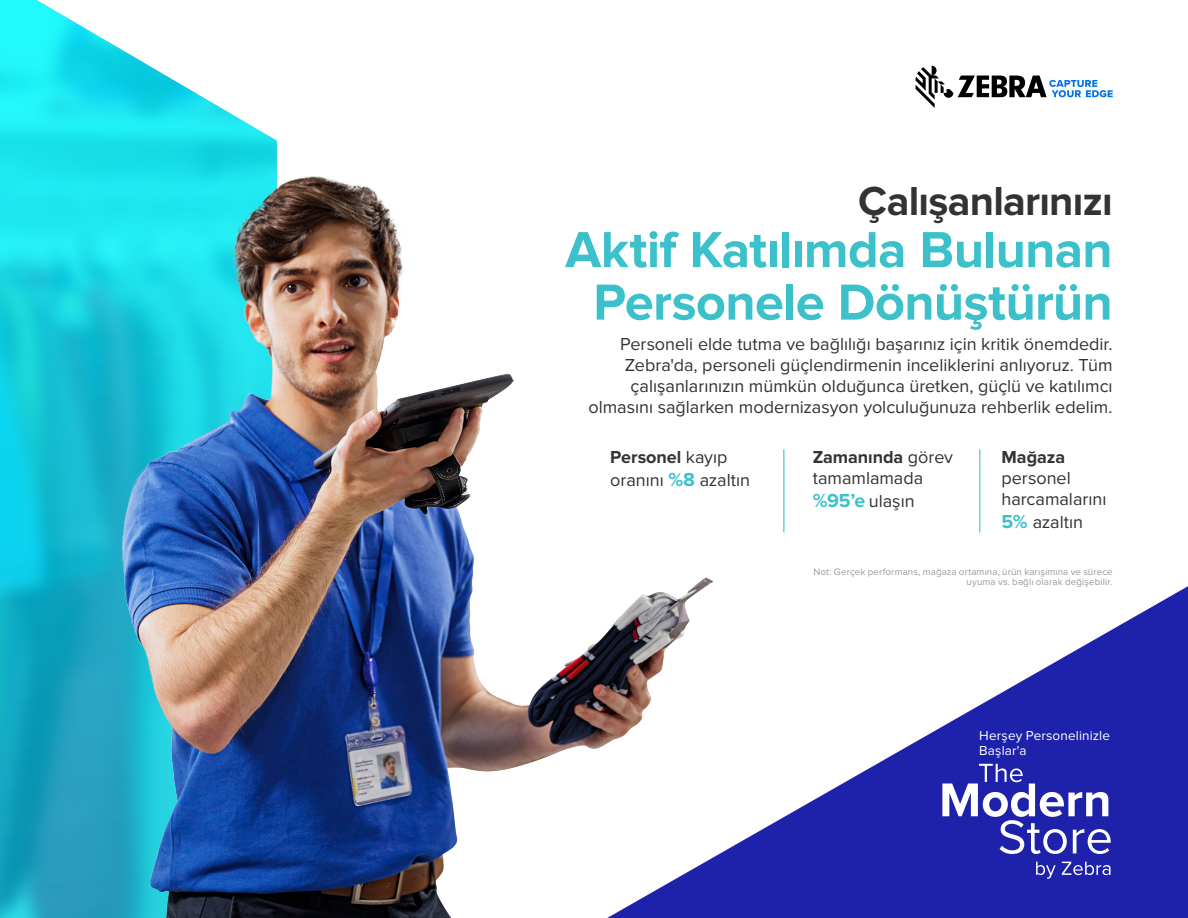
<style>
.page{position:relative;width:1188px;height:918px;background:#fff}
.page>*{position:absolute;margin:0;border:0;box-sizing:border-box;transform-origin:0 0}
.Heading-1-Cover{font:700 52.5px/52.5px "Proxima Nova";letter-spacing:-.015em;color:#3cc1cb;text-align:center}
.Heading-1-Cover-2{font:700 42px "Proxima Nova";letter-spacing:-.02em;color:#333}
.Heading-1-Cover-3{font:18px/21px "Proxima Nova";color:#333;text-align:right}
.Bullets{font:18px/21.8px "Proxima Nova";color:#333}
.Bullets-2{font:700 18px "Proxima Nova";color:#333}
.Heading-1-Cover-4{font:13.5px/15px "Proxima Nova";letter-spacing:.01em;color:#fff}
.Body{font:9.75px/10.5px "Proxima Nova";letter-spacing:.015em;color:#999;text-align:right}
.s1{font-weight:700}
.s2{font-weight:700;font-size:19.5px;color:#3cc1cb}
</style>
<div class="page">
<img style="left:0;top:0;width:278px;height:167px">
<svg style="left:723px;top:586px;width:465px;height:332px;fill:#1e22aa"></svg>
<svg style="left:1036px;top:862px;width:20px;height:17px"></svg>
<svg style="left:1062px;top:862px;width:49px;height:13px"></svg>
<svg style="left:942px;top:764px;width:169px;height:90px"></svg>
<img style="left:0;top:167px;width:723px;height:751px">
<hr style="left:979px;top:449px;width:1px;height:83px;background:#3cc1cb">
<hr style="left:783px;top:449px;width:1px;height:83px;background:#3cc1cb">
<svg style="left:915px;top:66px;width:198px;height:42px"></svg>
<p class="Heading-1-Cover-2" style="left:858px;top:176px;width:256px">Çalışanlarınızı</p>
<p class="Heading-1-Cover" style="left:565px;top:225px;width:549px">Aktif Katılımda Bulunan<br>Personele Dönüştürün</p>
<p class="Heading-1-Cover-3" style="left:588px;top:334px;width:526px">Personeli elde tutma ve bağlılığı başarınız için kritik önemdedir.<br>Zebra'da, personeli güçlendirmenin inceliklerini anlıyoruz. Tüm çalışanlarınızın mümkün olduğunca üretken, güçlü ve katılımcı olmasını sağlarken modernizasyon yolculuğunuza rehberlik edelim.</p>
<p class="Bullets" style="left:610px;top:447px;width:141px;line-height:22.5px"><span class="s1">Personel</span> kayıp oranını <span class="s2">%8</span> azaltın</p>
<p class="Bullets-2" style="left:1002px;top:447px;width:65px">Mağaza</p>
<p class="Bullets" style="left:813px;top:447px;width:142px;line-height:21px"><span class="s1">Zamanında</span> görev tamamlamada</p>
<p class="Bullets" style="left:813px;top:490px;width:103px"><span class="s2">%95’e</span> ulaşın</p>
<p class="Bullets" style="left:1002px;top:468px;width:106px">personel harcamalarını<br><span class="s2">5%</span> azaltın</p>
<p class="Body" style="left:813px;top:566px;width:301px">Not: Gerçek performans, mağaza ortamına, ürün karışımına ve sürece uyuma vs. bağlı olarak değişebilir.</p>
<p class="Heading-1-Cover-4" style="left:979px;top:728px;width:132px">Herşey Personelinizle<br>Başlar'a</p>
</div>
